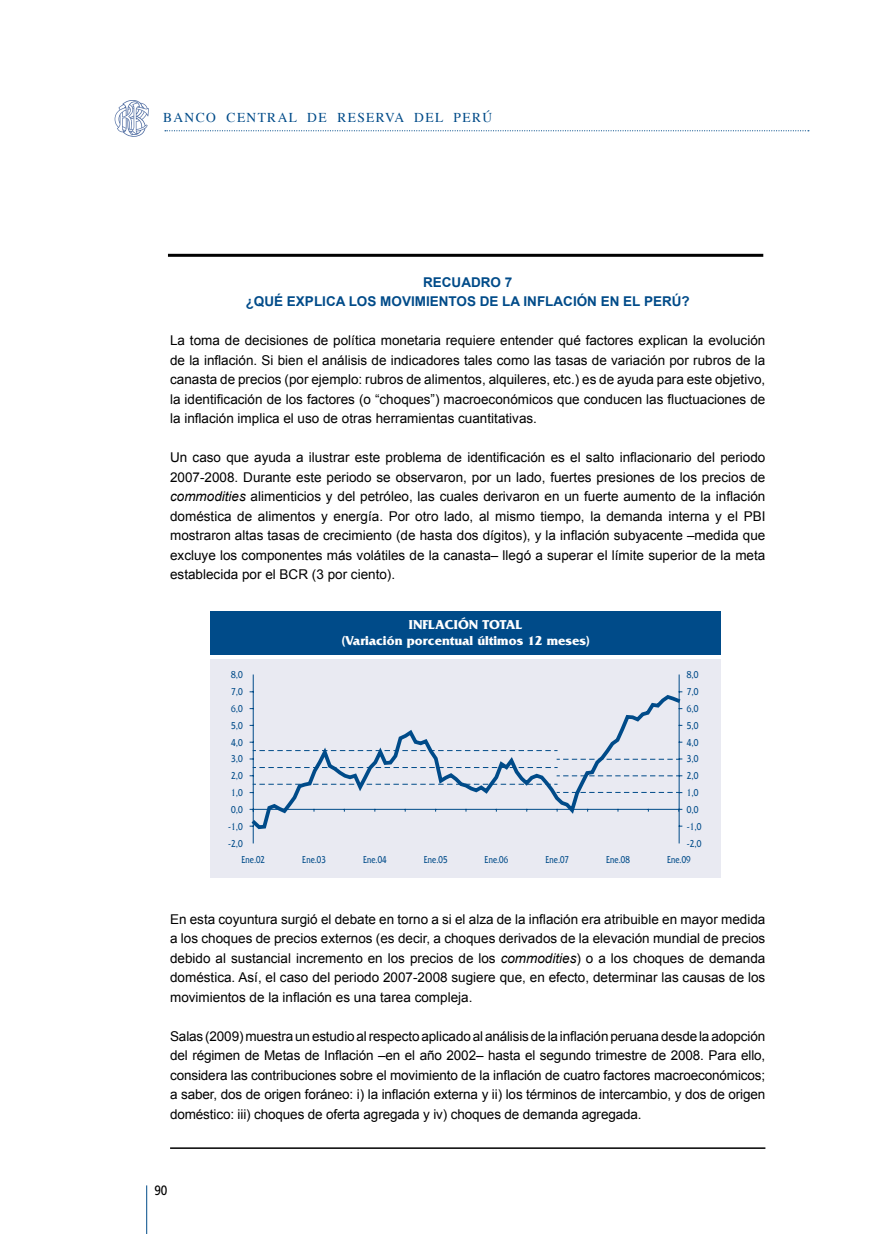
<style>
.page{position:relative;width:893px;height:1234px;background:#fff}
.page>*{position:absolute;margin:0;border:0;box-sizing:border-box;transform-origin:0 0}
.t1{font:13.5px/19.5px "Arial";color:#000;text-align:justify}
.t2{font:700 13.5px/19.5px "Arial";color:#004b89;text-align:center}
.t3{font:700 13.5px/16.2px "Friz Quadrata";color:#fff;text-align:center}
.t4{font:13.5px "Times";letter-spacing:.1em;color:#004b89}
.t5{font:13.5px "Frutiger";color:#000;scale:.88 1}
.t6{font:10.5px/16.8px "Friz Quadrata";letter-spacing:.01em;color:#004b89;scale:.79 1}
.t7{font:10.5px "Friz Quadrata";letter-spacing:.01em;color:#004b89;scale:.75 1}
.s1{font-style:italic}
</style>
<div class="page">
<svg style="left:165px;top:130px;width:644px;height:1px"></svg>
<hr style="left:146px;top:1185px;width:1px;height:48px;background:#004b89">
<svg style="left:115px;top:100px;width:34px;height:37px"></svg>
<hr style="left:170px;top:1147px;width:595px;height:1px;background:#000">
<hr style="left:168px;top:254px;width:595px;height:3px;background:#000">
<div style="left:210px;top:659px;width:511px;height:217px;background:#e9eaf2"></div>
<div style="left:210px;top:611px;width:511px;height:43px;background:#004b89"></div>
<hr style="left:679px;top:675px;width:1px;height:167px;background:#004b89">
<svg style="left:249px;top:692px;width:434px;height:138px"></svg>
<p class="t4" style="left:163px;top:105px;width:330px">BANCO CENTRAL DE RESERVA DEL PERÚ</p>
<p class="t2" style="left:246px;top:272px;width:446px">RECUADRO 7<br>¿QUÉ EXPLICA LOS MOVIMIENTOS DE LA INFLACIÓN EN EL PERÚ?</p>
<p class="t1" style="left:170px;top:330px;width:597px">La toma de decisiones de política monetaria requiere entender qué factores explican la evolución de la inflación. Si bien el análisis de indicadores tales como las tasas de variación por rubros de la canasta de precios (por ejemplo: rubros de alimentos, alquileres, etc.) es de ayuda para este objetivo, la identificación de los factores (o “choques”) macroeconómicos que conducen las fluctuaciones de la inflación implica el uso de otras herramientas cuantitativas.</p>
<p class="t1" style="left:170px;top:447px;width:597px">Un caso que ayuda a ilustrar este problema de identificación es el salto inflacionario del periodo 2007-2008. Durante este periodo se observaron, por un lado, fuertes presiones de los precios de <span class="s1">commodities</span> alimenticios y del petróleo, las cuales derivaron en un fuerte aumento de la inflación doméstica de alimentos y energía. Por otro lado, al mismo tiempo, la demanda interna y el PBI mostraron altas tasas de crecimiento (de hasta dos dígitos), y la inflación subyacente –medida que excluye los componentes más volátiles de la canasta– llegó a superar el límite superior de la meta establecida por el BCR (3 por ciento).</p>
<p class="t3" style="left:341px;top:616px;width:250px">INFLACIÓN TOTAL<br>(Variación porcentual últimos 12 meses)</p>
<p class="t6" style="left:231px;top:666px;width:16px">8,0</p>
<p class="t6" style="left:231px;top:683px;width:16px">7,0</p>
<p class="t6" style="left:231px;top:700px;width:16px">6,0</p>
<p class="t6" style="left:231px;top:717px;width:16px">5,0</p>
<p class="t6" style="left:231px;top:733px;width:16px">4,0</p>
<p class="t6" style="left:231px;top:750px;width:16px">3,0</p>
<p class="t6" style="left:231px;top:767px;width:16px">2,0</p>
<p class="t6" style="left:231px;top:784px;width:16px">1,0</p>
<p class="t6" style="left:231px;top:801px;width:16px">0,0</p>
<p class="t6" style="left:228px;top:817px;width:20px">-1,0</p>
<p class="t6" style="left:228px;top:834px;width:20px">-2,0</p>
<p class="t7" style="left:241px;top:853px;width:33px">Ene.02</p>
<p class="t7" style="left:302px;top:853px;width:33px">Ene.03</p>
<p class="t7" style="left:363px;top:853px;width:33px">Ene.04</p>
<p class="t7" style="left:424px;top:853px;width:33px">Ene.05</p>
<p class="t7" style="left:485px;top:853px;width:33px">Ene.06</p>
<p class="t7" style="left:545px;top:853px;width:33px">Ene.07</p>
<p class="t7" style="left:606px;top:853px;width:33px">Ene.08</p>
<p class="t7" style="left:667px;top:853px;width:33px">Ene.09</p>
<p class="t6" style="left:687px;top:666px;width:20px">8,0<br>7,0<br>6,0<br>5,0<br>4,0<br>3,0<br>2,0<br>1,0<br>0,0 -1,0 -2,0</p>
<p class="t1" style="left:170px;top:909px;width:597px">En esta coyuntura surgió el debate en torno a si el alza de la inflación era atribuible en mayor medida a los choques de precios externos (es decir, a choques derivados de la elevación mundial de precios debido al sustancial incremento en los precios de los <span class="s1">commodities</span>) o a los choques de demanda doméstica. Así, el caso del periodo 2007-2008 sugiere que, en efecto, determinar las causas de los movimientos de la inflación es una tarea compleja.</p>
<p class="t1" style="left:170px;top:1026px;width:597px">Salas (2009) muestra un estudio al respecto aplicado al análisis de la inflación peruana desde la adopción del régimen de Metas de Inflación –en el año 2002– hasta el segundo trimestre de 2008. Para ello, considera las contribuciones sobre el movimiento de la inflación de cuatro factores macroeconómicos; a saber, dos de origen foráneo: i) la inflación externa y ii) los términos de intercambio, y dos de origen doméstico: iii) choques de oferta agregada y iv) choques de demanda agregada.</p>
<p class="t5" style="left:154px;top:1181px;width:16px">90</p>
</div>
